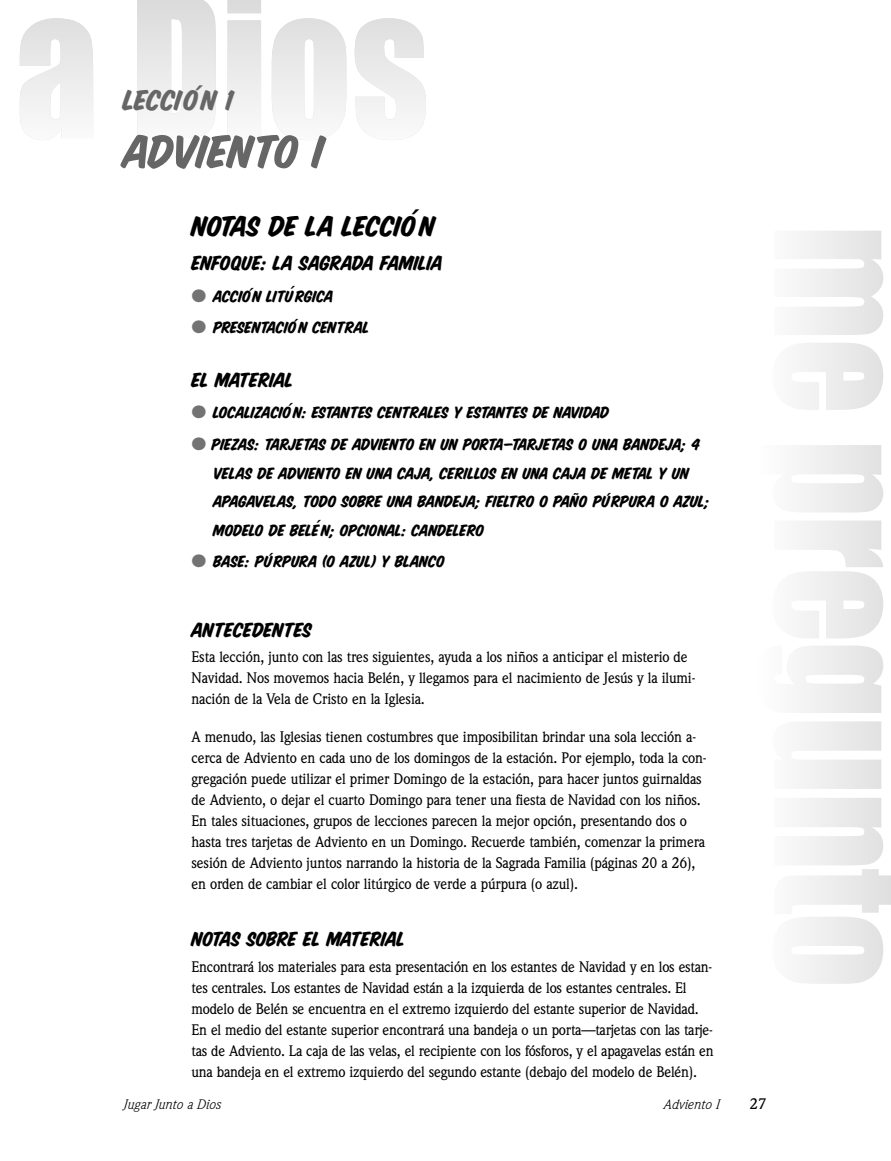
<style>
.page{position:relative;width:891px;height:1161px;background:#fff}
.page>*{position:absolute;margin:0;border:0;box-sizing:border-box;transform-origin:0 0}
.t1{font:51px "Sign Painter House Slant";letter-spacing:-.01em;color:#666;scale:1.05 1}
.t2{font:31.5px "Sign Painter House Slant";letter-spacing:-.01em;color:#000;scale:1.05 1}
.t3{font:31.5px "Sign Painter House Slant";color:#666;scale:1.05 1}
.t4{font:22.5px "Sign Painter House Slant";letter-spacing:-.005em;color:#000;scale:1.05 1}
.t5{font:18px/28.5px "Sign Painter House Slant";letter-spacing:-.01em;color:#000;scale:1.05 1}
.t6{font:500 15px/21px "Weidemann";letter-spacing:-.01em;color:#000;scale:.95 1}
.t7{font:500 15px "Weidemann";letter-spacing:-.01em;color:#000}
.t8{font:italic 13.5px "Weidemann";color:#000}
.s1{font-family:"Lucida Grande"}
.s2{color:#737373}
.s3{font-family:"Futura Std";font-stretch:condensed}
</style>
<div class="page">
<img style="left:800px;top:231px;width:83px;height:558px">
<h2 class="t3" style="left:123px;top:81px;width:107px">LECCIO<span class="s1">´</span>N 1</h2>
<h1 class="t1" style="left:123px;top:120px;width:193px">ADVIENTO I</h1>
<h2 class="t2" style="left:192px;top:207px;width:233px">NOTAS DE LA LECCIO<span class="s1">´</span>N</h2>
<h3 class="t4" style="left:192px;top:249px;width:240px">ENFOQUE: LA SAGRADA FAMILIA</h3>
<p class="t5" style="left:192px;top:281px;width:137px"><span class="s2">●</span> ACCIO<span class="s1">´</span>N LITU<span class="s1">´</span>RGICA</p>
<p class="t5" style="left:192px;top:313px;width:171px"><span class="s2">●</span> PRESENTACIO<span class="s1">´</span>N CENTRAL</p>
<h3 class="t4" style="left:192px;top:366px;width:99px">EL MATERIAL</h3>
<p class="t5" style="left:192px;top:398px;width:400px"><span class="s2">●</span> LOCALIZACIO<span class="s1">´</span>N: ESTANTES CENTRALES Y ESTANTES DE NAVIDAD</p>
<p class="t5" style="left:213px;top:430px;width:475px;text-indent:-22px"><span class="s2">●</span> PIEZAS: TARJETAS DE ADVIENTO EN UN PORTA—TARJETAS O UNA BANDEJA; 4<br>VELAS DE ADVIENTO EN UNA CAJA, CERILLOS EN UNA CAJA DE METAL Y UN APAGAVELAS, TODO SOBRE UNA BANDEJA; FIELTRO O PAN<span class="s3">˜</span>O PU<span class="s1">´</span>RPURA O AZUL; MODELO DE BELE<span class="s1">´</span>N; OPCIONAL: CANDELERO</p>
<p class="t5" style="left:192px;top:547px;width:243px"><span class="s2">●</span> BASE: PU<span class="s1">´</span>RPURA (O AZUL) Y BLANCO</p>
<h3 class="t4" style="left:192px;top:616px;width:116px">ANTECEDENTES</h3>
<p class="t6" style="left:192px;top:648px;width:532px">Esta lección, junto con las tres siguientes, ayuda a los niños a anticipar el misterio de<br>Navidad. Nos movemos hacia Belén, y llegamos para el nacimiento de Jesús y la ilumi&shy;nación de la Vela de Cristo en la Iglesia.</p>
<p class="t6" style="left:192px;top:727px;width:544px">A menudo, las Iglesias tienen costumbres que imposibilitan brindar una sola lección a&shy;cerca de Adviento en cada uno de los domingos de la estación. Por ejemplo, toda la con&shy;gregación puede utilizar el primer Domingo de la estación, para hacer juntos guirnaldas de Adviento, o dejar el cuarto Domingo para tener una fiesta de Navidad con los niños.<br>En tales situaciones, grupos de lecciones parecen la mejor opción, presentando dos o hasta tres tarjetas de Adviento en un Domingo. Recuerde también, comenzar la primera sesión de Adviento juntos narrando la historia de la Sagrada Familia (páginas 20 a 26), en orden de cambiar el color litúrgico de verde a púrpura (o azul).</p>
<h3 class="t4" style="left:192px;top:925px;width:205px">NOTAS SOBRE EL MATERIAL</h3>
<p class="t6" style="left:192px;top:957px;width:551px">Encontrará los materiales para esta presentación en los estantes de Navidad y en los estan&shy;tes centrales. Los estantes de Navidad están a la izquierda de los estantes centrales. El modelo de Belén se encuentra en el extremo izquierdo del estante superior de Navidad.<br>En el medio del estante superior encontrará una bandeja o un porta—tarjetas con las tarje&shy;tas de Adviento. La caja de las velas, el recipiente con los fósforos, y el apagavelas están en una bandeja en el extremo izquierdo del segundo estante (debajo del modelo de Belén).</p>
<p class="t8" style="left:123px;top:1099px;width:99px">Jugar Junto a Dios</p>
<p class="t8" style="left:663px;top:1099px;width:58px">Adviento I</p>
<p class="t7" style="left:750px;top:1098px;width:18px">27</p>
</div>
